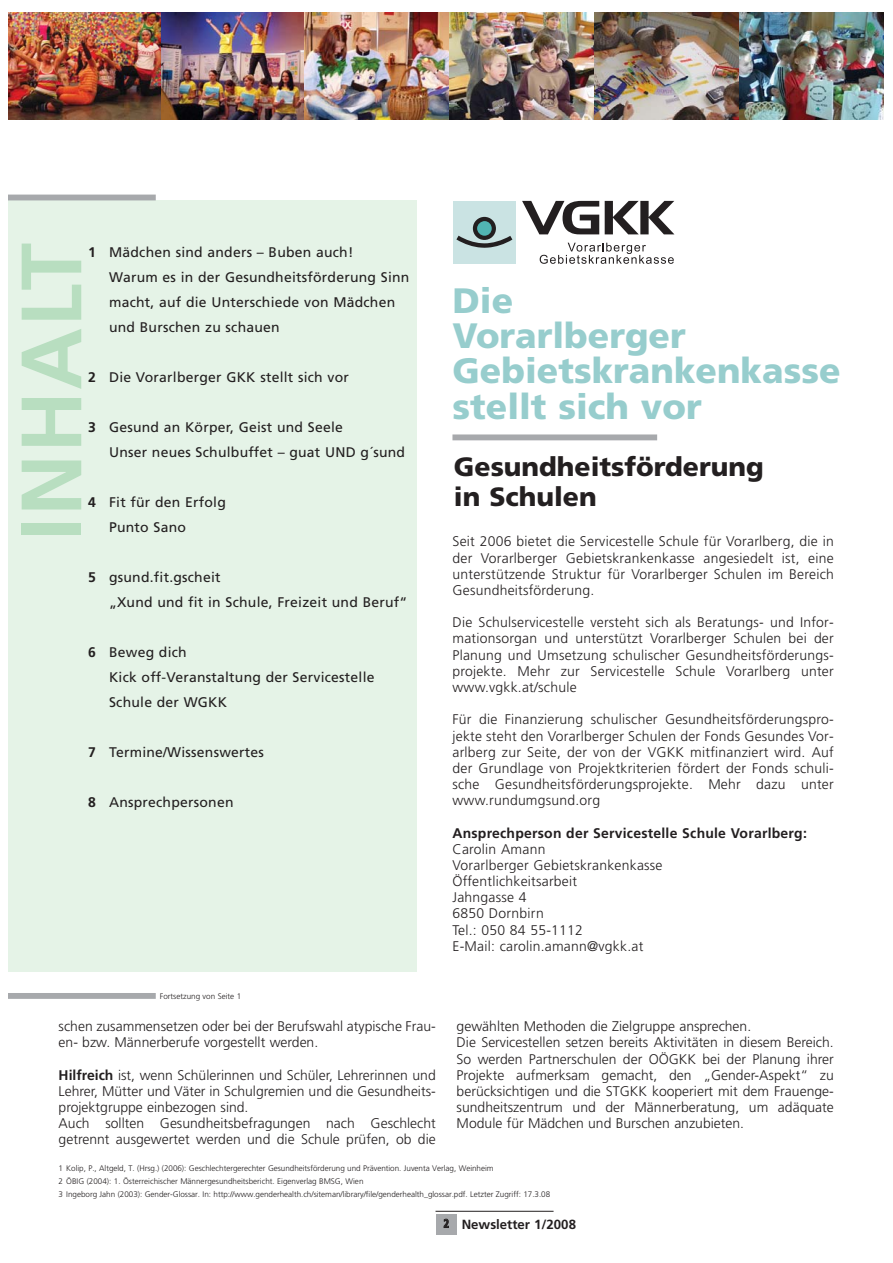
<style>
.page{position:relative;width:893px;height:1263px;background:#fff}
.page>*{position:absolute;margin:0;border:0;box-sizing:border-box;transform-origin:0 0}
.t1{font:700 85.35px "Frutiger LT Std";letter-spacing:.015em;color:#b8dec0}
.t2{font:900 35.25px/35.2px "Frutiger LT Std";color:#97cdcd}
.t3{font:900 26.4px/29.4px "Frutiger LT Std";color:#231f20}
.t4{font:300 13.95px/16.2px "Frutiger LT Std";color:#231f20}
.t5{font:13.95px/25px "Frutiger LT Std";letter-spacing:.015em;color:#231f20}
.t6{font:700 13.95px "Frutiger LT Std";letter-spacing:.015em;color:#231f20}
.t7{font:700 13.2px "Frutiger LT Std";color:#231f20}
.t8{font:700 11.7px "Frutiger LT Std";color:#231f20;scale:.8 1}
.t9{font:300 8.1px/12.6px "Frutiger LT Std";color:#231f20}
.s1{font-weight:700}
</style>
<div class="page">
<img style="left:160px;top:13px;width:145px;height:106px">
<img style="left:305px;top:13px;width:145px;height:106px">
<img style="left:450px;top:13px;width:144px;height:106px">
<img style="left:594px;top:13px;width:145px;height:106px">
<img style="left:739px;top:13px;width:145px;height:106px">
<img style="left:9px;top:13px;width:151px;height:106px">
<div style="left:9px;top:200px;width:408px;height:772px;background:#e5f3e7"></div>
<div style="left:436px;top:1214px;width:21px;height:21px;background:#a7a9ac"></div>
<svg style="left:522px;top:201px;width:77px;height:33px"></svg>
<svg style="left:605px;top:201px;width:69px;height:33px"></svg>
<svg style="left:540px;top:243px;width:134px;height:21px"></svg>
<div style="left:453px;top:201px;width:63px;height:63px;background:#cae3e3"></div>
<div style="left:473px;top:217px;width:23px;height:23px;background:#231f20;border-radius:50%"></div>
<div style="left:477px;top:221px;width:15px;height:15px;background:#51b5b3;border-radius:50%"></div>
<svg style="left:456px;top:236px;width:56px;height:12px"></svg>
<div style="left:452px;top:434px;width:205px;height:6px;background:#a7a9ac"></div>
<div style="left:9px;top:195px;width:147px;height:5px;background:#a7a9ac"></div>
<div style="left:9px;top:993px;width:147px;height:6px;background:#a7a9ac"></div>
<hr style="left:435px;top:1211px;width:118px;height:1px;background:#231f20">
<h1 class="t1" style="left:17px;top:541px;width:300px;rotate:-90deg">INHALT</h1>
<p class="t5" style="left:109px;top:240px;width:302px;text-indent:-21px"><span class="s1">1</span> Mädchen sind anders – Buben auch!<br>Warum es in der Gesundheitsförderung Sinn macht, auf die Unterschiede von Mädchen und Burschen zu schauen</p>
<p class="t5" style="left:88px;top:365px;width:262px"><span class="s1">2</span> Die Vorarlberger GKK stellt sich vor</p>
<p class="t5" style="left:109px;top:415px;width:298px;text-indent:-21px"><span class="s1">3</span> Gesund an Körper, Geist und Seele<br>Unser neues Schulbuffet – guat UND g´sund</p>
<p class="t5" style="left:109px;top:490px;width:118px;text-indent:-21px"><span class="s1">4</span> Fit für den Erfolg<br>Punto Sano</p>
<p class="t5" style="left:109px;top:565px;width:300px;text-indent:-21px"><span class="s1">5</span> gsund.fit.gscheit<br>„Xund und fit in Schule, Freizeit und Beruf“</p>
<p class="t5" style="left:109px;top:640px;width:267px;text-indent:-21px"><span class="s1">6</span> Beweg dich<br>Kick off-Veranstaltung der Servicestelle<br>Schule der WGKK</p>
<p class="t5" style="left:88px;top:740px;width:177px"><span class="s1">7</span> Termine/Wissenswertes</p>
<p class="t5" style="left:88px;top:790px;width:147px"><span class="s1">8</span> Ansprechpersonen</p>
<p class="t9" style="left:160px;top:990px;width:83px">Fortsetzung von Seite 1</p>
<p class="t4" style="left:59px;top:1019px;width:379px">schen zusammensetzen oder bei der Berufswahl atypische Frau&shy;en- bzw. Männerberufe vorgestellt werden.</p>
<p class="t4" style="left:59px;top:1067px;width:379px"><span class="s1">Hilfreich</span> ist, wenn Schülerinnen und Schüler, Lehrerinnen und Lehrer, Mütter und Väter in Schulgremien und die Gesundheits&shy;projektgruppe einbezogen sind.<br>Auch sollten Gesundheitsbefragungen nach Geschlecht getrennt ausgewertet werden und die Schule prüfen, ob die</p>
<h2 class="t2" style="left:452px;top:284px;width:390px">Die<br>Vorarlberger<br>Gebietskrankenkasse stellt sich vor</h2>
<h3 class="t3" style="left:454px;top:453px;width:311px">Gesundheitsförderung in Schulen</h3>
<p class="t4" style="left:452px;top:534px;width:383px;text-align:justify">Seit 2006 bietet die Servicestelle Schule für Vorarlberg, die in der Vorarlberger Gebietskrankenkasse angesiedelt ist, eine unterstützende Struktur für Vorarlberger Schulen im Bereich Gesundheitsförderung.</p>
<p class="t4" style="left:452px;top:615px;width:383px;text-align:justify">Die Schulservicestelle versteht sich als Beratungs- und Infor&shy;mationsorgan und unterstützt Vorarlberger Schulen bei der Planung und Umsetzung schulischer Gesundheitsförderungs&shy;projekte. Mehr zur Servicestelle Schule Vorarlberg unter www.vgkk.at/schule</p>
<p class="t4" style="left:452px;top:712px;width:383px;text-align:justify">Für die Finanzierung schulischer Gesundheitsförderungspro&shy;jekte steht den Vorarlberger Schulen der Fonds Gesundes Vor&shy;arlberg zur Seite, der von der VGKK mitfinanziert wird. Auf der Grundlage von Projektkriterien fördert der Fonds schuli&shy;sche Gesundheitsförderungsprojekte. Mehr dazu unter www.rundumgsund.org</p>
<p class="t6" style="left:452px;top:827px;width:356px">Ansprechperson der Servicestelle Schule Vorarlberg:</p>
<p class="t4" style="left:452px;top:841px;width:212px">Carolin Amann<br>Vorarlberger Gebietskrankenkasse<br>Öffentlichkeitsarbeit<br>Jahngasse 4<br>6850 Dornbirn<br>Tel.: 050 84 55-1112<br>E-Mail: carolin.amann@vgkk.at</p>
<p class="t4" style="left:457px;top:1019px;width:379px">gewählten Methoden die Zielgruppe ansprechen.<br>Die Servicestellen setzen bereits Aktivitäten in diesem Bereich.<br>So werden Partnerschulen der OÖGKK bei der Planung ihrer Projekte aufmerksam gemacht, den „Gender-Aspekt“ zu berücksichtigen und die STGKK kooperiert mit dem Frauenge&shy;sundheitszentrum und der Männerberatung, um adäquate Module für Mädchen und Burschen anzubieten.</p>
<p class="t9" style="left:59px;top:1162px;width:493px">1 Kolip, P., Altgeld, T. (Hrsg.) (2006): Geschlechtergerechter Gesundheitsförderung und Prävention. Juventa Verlag, Weinheim<br>2 ÖBIG (2004): 1. Österreichischer Männergesundheitsbericht. Eigenverlag BMSG, Wien<br>3 Ingeborg Jahn (2003): Gender-Glossar. In: http://www.genderhealth.ch/siteman/library/file/genderhealth_glossar.pdf. Letzter Zugriff: 17.3.08</p>
<p class="t8" style="left:444px;top:1219px;width:8px">2</p>
<p class="t7" style="left:462px;top:1219px;width:116px">Newsletter 1/2008</p>
</div>
